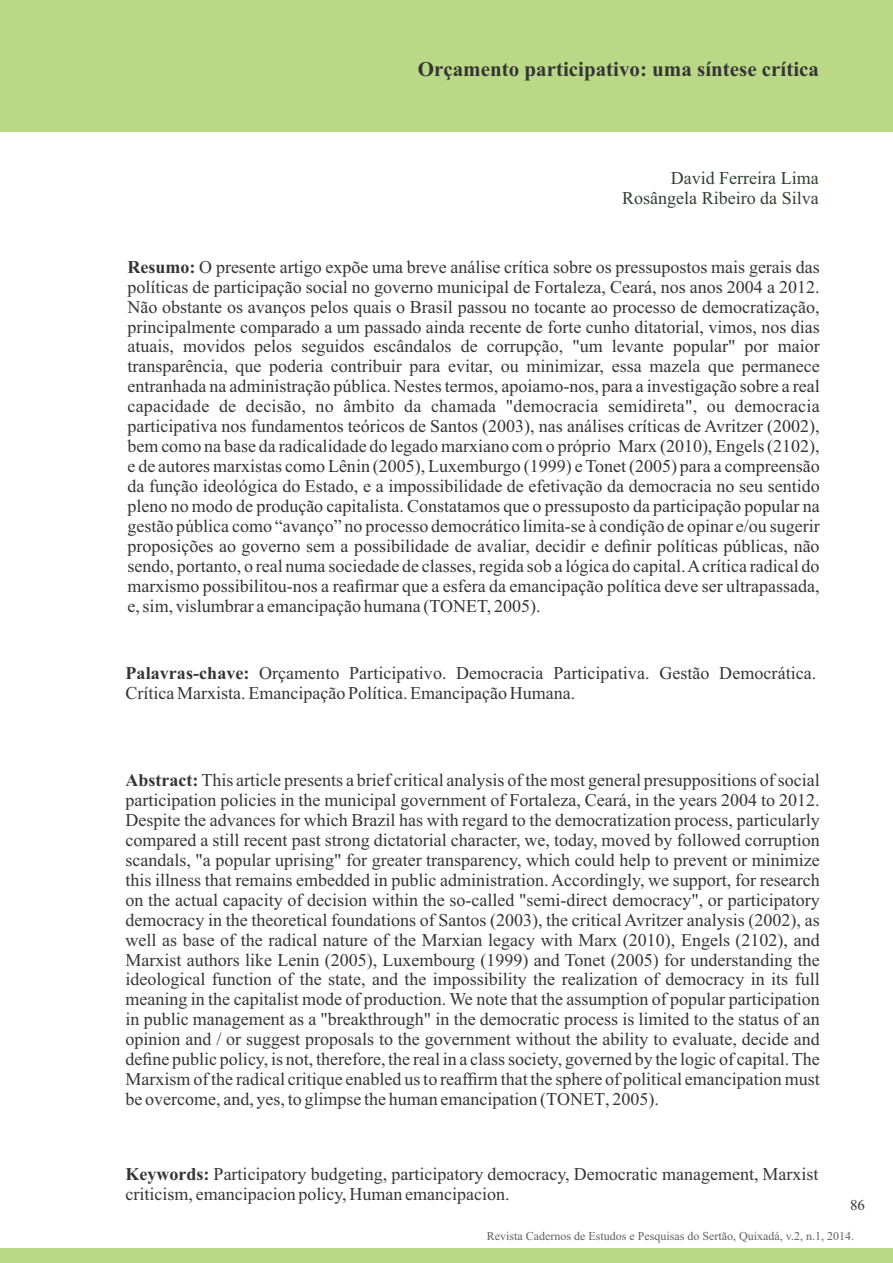
<style>
.page{position:relative;width:893px;height:1263px;background:#fff}
.page>*{position:absolute;margin:0;border:0;box-sizing:border-box;transform-origin:0 0}
.t1{font:700 21px "Times New Roman";color:#373435}
.t2{font:18px/20px "Times New Roman";color:#373435;text-align:justify}
.t3{font:18px/20px "Times New Roman";color:#304031;text-align:right}
.t4{font:15px "Times New Roman";color:#373435}
.t5{font:12px "Times New Roman";color:#606062}
.s1{font-weight:700}
</style>
<div class="page">
<div style="left:0;top:0;width:893px;height:131px;background:#bad986"></div>
<div style="left:0;top:1248px;width:893px;height:15px;background:#bad986"></div>
<p class="t1" style="left:418px;top:62px;width:403px">Orçamento participativo: uma síntese crítica</p>
<p class="t3" style="left:622px;top:170px;width:198px">David Ferreira Lima<br>Rosângela Ribeiro da Silva</p>
<p class="t2" style="left:127px;top:258px;width:694px"><span class="s1">Resumo:</span> O presente artigo expõe uma breve análise crítica sobre os pressupostos mais gerais das políticas de participação social no governo municipal de Fortaleza, Ceará, nos anos 2004 a 2012.<br>Não obstante os avanços pelos quais o Brasil passou no tocante ao processo de democratização, principalmente comparado a um passado ainda recente de forte cunho ditatorial, vimos, nos dias atuais, movidos pelos seguidos escândalos de corrupção, "um levante popular" por maior transparência, que poderia contribuir para evitar, ou minimizar, essa mazela que permanece entranhada na administração pública. Nestes termos, apoiamo-nos, para a investigação sobre a real capacidade de decisão, no âmbito da chamada "democracia semidireta", ou democracia participativa nos fundamentos teóricos de Santos (2003), nas análises críticas de Avritzer (2002), bem como na base da radicalidade do legado marxiano com o próprio Marx (2010), Engels (2102), e de autores marxistas como Lênin (2005), Luxemburgo (1999) e Tonet (2005) para a compreensão da função ideológica do Estado, e a impossibilidade de efetivação da democracia no seu sentido pleno no modo de produção capitalista. Constatamos que o pressuposto da participação popular na gestão pública como “avanço” no processo democrático limita-se à condição de opinar e/ou sugerir proposições ao governo sem a possibilidade de avaliar, decidir e definir políticas públicas, não sendo, portanto, o real numa sociedade de classes, regida sob a lógica do capital. Acrítica radical do marxismo possibilitou-nos a reafirmar que a esfera da emancipação política deve ser ultrapassada, e, sim, vislumbrar a emancipação humana (TONET, 2005).</p>
<p class="t2" style="left:126px;top:665px;width:692px"><span class="s1">Palavras-chave:</span> Orçamento Participativo. Democracia Participativa. Gestão Democrática.<br>Crítica Marxista. Emancipação Política. Emancipação Humana.</p>
<p class="t2" style="left:125px;top:772px;width:696px"><span class="s1">Abstract:</span> This article presents a brief critical analysis of the most general presuppositions of social participation policies in the municipal government of Fortaleza, Ceará, in the years 2004 to 2012.<br>Despite the advances for which Brazil has with regard to the democratization process, particularly compared a still recent past strong dictatorial character, we, today, moved by followed corruption scandals, "a popular uprising" for greater transparency, which could help to prevent or minimize this illness that remains embedded in public administration. Accordingly, we support, for research on the actual capacity of decision within the so-called "semi-direct democracy", or participatory democracy in the theoretical foundations of Santos (2003), the critical Avritzer analysis (2002), as well as base of the radical nature of the Marxian legacy with Marx (2010), Engels (2102), and Marxist authors like Lenin (2005), Luxembourg (1999) and Tonet (2005) for understanding the ideological function of the state, and the impossibility the realization of democracy in its full meaning in the capitalist mode of production. We note that the assumption of popular participation in public management as a "breakthrough" in the democratic process is limited to the status of an opinion and / or suggest proposals to the government without the ability to evaluate, decide and define public policy, is not, therefore, the real in a class society, governed by the logic of capital. The Marxism of the radical critique enabled us to reaffirm that the sphere of political emancipation must be overcome, and, yes, to glimpse the human emancipation (TONET, 2005).</p>
<p class="t2" style="left:126px;top:1165px;width:695px"><span class="s1">Keywords:</span> Participatory budgeting, participatory democracy, Democratic management, Marxist criticism, emancipacion policy, Human emancipacion.</p>
<p class="t4" style="left:850px;top:1199px;width:16px">86</p>
<p class="t5" style="left:487px;top:1231px;width:369px">Revista Cadernos de Estudos e Pesquisas do Sertão, Quixadá, v.2, n.1, 2014.</p>
</div>
